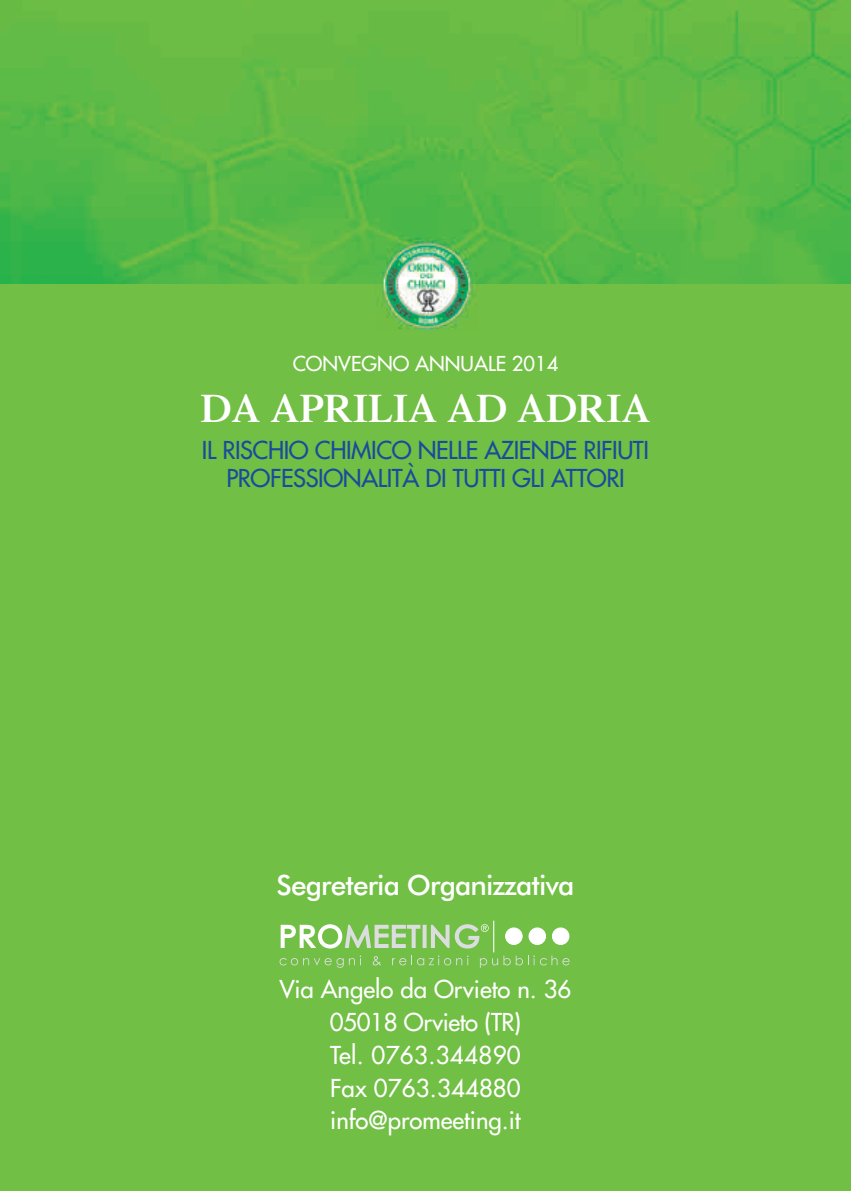
<style>
.page{position:relative;width:851px;height:1191px;background:#fff}
.page>*{position:absolute;margin:0;border:0;box-sizing:border-box;transform-origin:0 0}
.t1{font:600 40px "Times";color:#fff}
.t2{font:500 28px "Futura BT";letter-spacing:-.03em;color:#fff}
.t3{font:24px/32.8px "Futura";color:#fff;text-align:center}
.t4{font:24px/28px "Futura";letter-spacing:-.02em;color:#184c9c;text-align:center}
.t5{font:20px "Futura";color:#fff}
</style>
<div class="page">
<div style="left:0;top:278px;width:850px;height:913px;background:#71bf44"></div>
<img style="left:0;top:0;width:850px;height:278px">
<img style="left:478px;top:278px;width:372px;height:5px">
<img style="left:0;top:278px;width:375px;height:5px">
<img style="left:375px;top:237px;width:103px;height:94px">
<svg style="left:280px;top:924px;width:141px;height:25px"></svg>
<div style="left:422px;top:924px;width:4px;height:24px;border:2px solid #dcdddf"></div>
<svg style="left:279px;top:955px;width:82px;height:12px"></svg>
<svg style="left:372px;top:956px;width:9px;height:9px"></svg>
<svg style="left:392px;top:955px;width:76px;height:10px"></svg>
<svg style="left:480px;top:955px;width:89px;height:12px"></svg>
<svg style="left:430px;top:924px;width:58px;height:25px"></svg>
<hr style="left:493px;top:920px;width:1px;height:32px;background:#fff">
<div style="left:505px;top:928px;width:17px;height:16px;background:#fff;border-radius:50%"></div>
<div style="left:505px;top:927px;width:17px;height:17px;border:1px solid #fff;border-radius:50%"></div>
<div style="left:529px;top:928px;width:16px;height:16px;background:#fff;border-radius:50%"></div>
<div style="left:528px;top:927px;width:17px;height:17px;border:1px solid #fff;border-radius:50%"></div>
<div style="left:552px;top:928px;width:17px;height:16px;background:#fff;border-radius:50%"></div>
<div style="left:552px;top:927px;width:17px;height:17px;border:1px solid #fff;border-radius:50%"></div>
<p class="t5" style="left:293px;top:353px;width:267px">CONVEGNO ANNUALE 2014</p>
<h1 class="t1" style="left:200px;top:394px;width:451px">DA APRILIA AD ADRIA</h1>
<p class="t4" style="left:202px;top:438px;width:448px">IL RISCHIO CHIMICO NELLE AZIENDE RIFIUTI<br>PROFESSIONALITÀ DI TUTTI GLI ATTORI</p>
<p class="t2" style="left:276px;top:873px;width:299px">Segreteria Organizzativa</p>
<p class="t3" style="left:279px;top:974px;width:293px">Via Angelo da Orvieto n. 36<br>05018 Orvieto (TR)<br>Tel. 0763.344890<br>Fax 0763.344880 info@promeeting.it</p>
</div>
